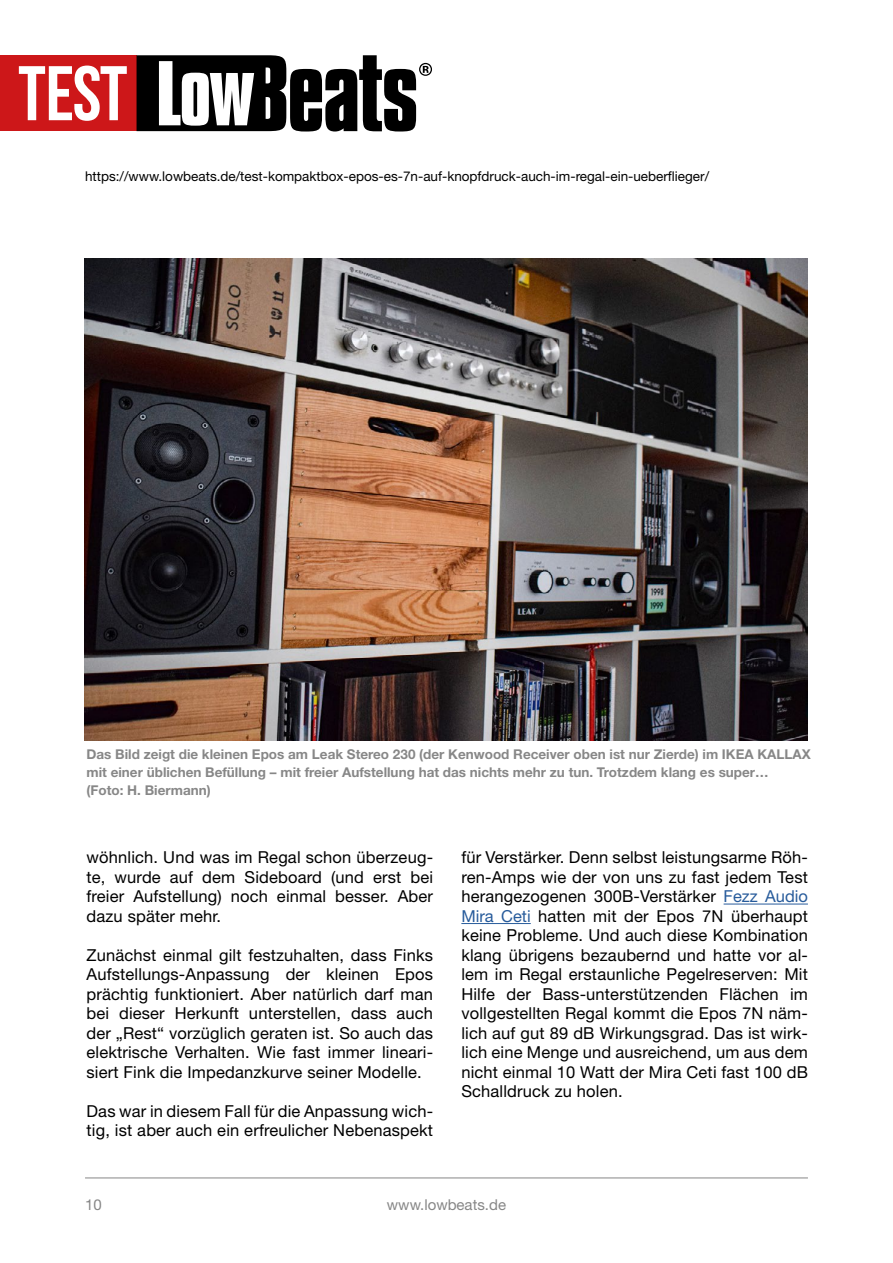
<style>
.page{position:relative;width:893px;height:1263px;background:#fff}
.page>*{position:absolute;margin:0;border:0;box-sizing:border-box;transform-origin:0 0}
.Fließtext_11_13{font:16.5px/19.5px "Helvetica Neue LT Std";letter-spacing:.01em;color:#000;text-align:justify}
.t1{font:15px "Helvetica Neue LT Std";color:#878787}
.BU_10_11_grau{font:700 13.5px/18px "Helvetica Neue LT Std";color:#878787}
.t2{font:13.5px "Helvetica Neue LT Std";color:#000}
.s1{color:#275b9b}
</style>
<div class="page">
<hr style="left:85px;top:1177px;width:723px;height:1px;background:#878787">
<div style="left:0;top:55px;width:137px;height:76px;background:#cd1719"></div>
<svg style="left:137px;top:55px;width:295px;height:77px"></svg>
<svg style="left:19px;top:66px;width:108px;height:55px"></svg>
<img style="left:85px;top:259px;width:722px;height:482px">
<hr style="left:724px;top:904px;width:84px;height:1px;background:#275b9b">
<hr style="left:461px;top:923px;width:70px;height:1px;background:#275b9b">
<p class="t2" style="left:85px;top:168px;width:626px">https://www.lowbeats.de/test-kompaktbox-epos-es-7n-auf-knopfdruck-auch-im-regal-ein-ueberflieger/</p>
<p class="BU_10_11_grau" style="left:87px;top:745px;width:726px">Das Bild zeigt die kleinen Epos am Leak Stereo 230 (der Kenwood Receiver oben ist nur Zierde) im IKEA KALLAX mit einer üblichen Befüllung – mit freier Aufstellung hat das nichts mehr zu tun. Trotzdem klang es super…<br>(Foto: H. Biermann)</p>
<p class="Fließtext_11_13" style="left:87px;top:847px;width:348px">wöhnlich. Und was im Regal schon überzeug&shy;te, wurde auf dem Sideboard (und erst bei freier Aufstellung) noch einmal besser. Aber dazu später mehr.</p>
<p class="Fließtext_11_13" style="left:87px;top:945px;width:348px">Zunächst einmal gilt festzuhalten, dass Finks Aufstellungs-Anpassung der kleinen Epos prächtig funktioniert. Aber natürlich darf man bei dieser Herkunft unterstellen, dass auch der „Rest“ vorzüglich geraten ist. So auch das elektrische Verhalten. Wie fast immer lineari&shy;siert Fink die Impedanzkurve seiner Modelle.</p>
<p class="Fließtext_11_13" style="left:87px;top:1101px;width:348px">Das war in diesem Fall für die Anpassung wich&shy;tig, ist aber auch ein erfreulicher Nebenaspekt</p>
<p class="Fließtext_11_13" style="left:461px;top:847px;width:348px">für Verstärker. Denn selbst leistungsarme Röh&shy;ren-Amps wie der von uns zu fast jedem Test herangezogenen 300B-Verstärker <span class="s1">Fezz Audio Mira Ceti</span> hatten mit der Epos 7N überhaupt keine Probleme. Und auch diese Kombination klang übrigens bezaubernd und hatte vor al&shy;lem im Regal erstaunliche Pegelreserven: Mit Hilfe der Bass-unterstützenden Flächen im vollgestellten Regal kommt die Epos 7N näm&shy;lich auf gut 89 dB Wirkungsgrad. Das ist wirk&shy;lich eine Menge und ausreichend, um aus dem nicht einmal 10 Watt der Mira Ceti fast 100 dB Schalldruck zu holen.</p>
<p class="t1" style="left:85px;top:1195px;width:18px">10</p>
<p class="t1" style="left:387px;top:1195px;width:121px">www.lowbeats.de</p>
</div>
